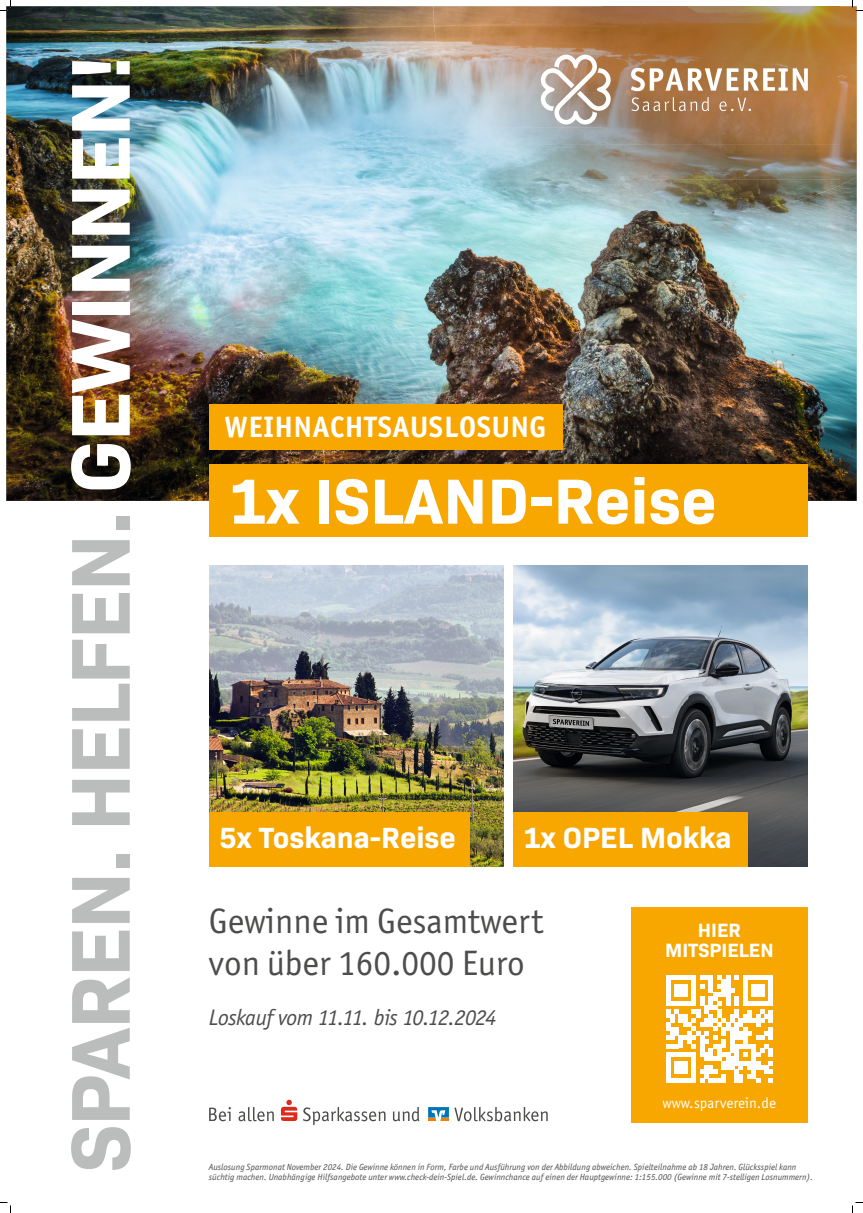
<style>
.page{position:relative;width:863px;height:1213px;background:#fff}
.page>*{position:absolute;margin:0;border:0;box-sizing:border-box;transform-origin:0 0}
.t1{font:700 84.75px "Bio Sans";letter-spacing:-.02em;color:#bbbcbc}
.t2{font:700 64.6px "Bio Sans";color:#fff}
.t3{font:35.35px/42.1px "Officina Sans ITC Pro";color:#4d4d4c}
.t4{font:700 29.65px "Bio Sans";color:#fff}
.t5{font:700 29.65px "Officina Sans ITC Pro";letter-spacing:.025em;color:#fff}
.t6{font:italic 22.5px "Officina Sans ITC Pro";letter-spacing:-.03em;color:#4d4d4c}
.t7{font:700 19.5px/19.3px "Bio Sans";color:#fff;text-align:center}
.t8{font:15px "Officina Sans ITC Pro";color:#fff}
.t9{font:italic 9px/10.8px "Officina Sans ITC Pro";letter-spacing:.005em;color:#4d4d4c}
.s1{color:#fff}
</style>
<div class="page">
<img style="left:6px;top:6px;width:851px;height:495px">
<img style="left:433px;top:6px;width:170px;height:87px">
<img style="left:603px;top:6px;width:237px;height:121px">
<img style="left:840px;top:6px;width:17px;height:179px">
<img style="left:456px;top:93px;width:147px;height:35px">
<img style="left:481px;top:127px;width:359px;height:18px">
<img style="left:499px;top:145px;width:341px;height:17px">
<img style="left:521px;top:162px;width:319px;height:18px">
<img style="left:550px;top:179px;width:290px;height:18px">
<img style="left:592px;top:197px;width:218px;height:17px">
<div style="left:209px;top:465px;width:599px;height:72px;background:#f8a600"></div>
<svg style="left:631px;top:97px;width:78px;height:14px"></svg>
<svg style="left:719px;top:98px;width:32px;height:13px"></svg>
<svg style="left:631px;top:68px;width:107px;height:23px"></svg>
<svg style="left:744px;top:68px;width:64px;height:23px"></svg>
<svg style="left:541px;top:55px;width:70px;height:69px"></svg>
<img style="left:209px;top:565px;width:295px;height:302px">
<img style="left:513px;top:565px;width:295px;height:302px">
<div style="left:209px;top:812px;width:260px;height:55px;background:#f8a600"></div>
<div style="left:513px;top:812px;width:235px;height:55px;background:#f8a600"></div>
<div style="left:209px;top:404px;width:353px;height:46px;background:#f8a600"></div>
<div style="left:632px;top:907px;width:176px;height:215px;background:#f8a600"></div>
<svg style="left:303px;top:1107px;width:82px;height:18px"></svg>
<svg style="left:393px;top:1107px;width:26px;height:14px"></svg>
<svg style="left:209px;top:1107px;width:22px;height:14px"></svg>
<svg style="left:238px;top:1107px;width:36px;height:14px"></svg>
<svg style="left:428px;top:1107px;width:120px;height:14px"></svg>
<svg style="left:281px;top:1100px;width:16px;height:21px"></svg>
<svg style="left:666px;top:975px;width:107px;height:108px"></svg>
<svg style="left:0;top:0;width:11px;height:11px"></svg>
<svg style="left:0;top:1202px;width:11px;height:11px"></svg>
<svg style="left:852px;top:0;width:11px;height:11px"></svg>
<svg style="left:852px;top:1202px;width:11px;height:11px"></svg>
<h1 class="t1" style="left:35px;top:1172px;width:1119px;rotate:-90deg">SPAREN. HELFEN. <span class="s1">GEWINNEN!</span></h1>
<h3 class="t5" style="left:225px;top:409px;width:323px">WEIHNACHTSAUSLOSUNG</h3>
<h2 class="t2" style="left:228px;top:452px;width:490px">1x ISLAND-Reise</h2>
<h3 class="t4" style="left:219px;top:815px;width:238px">5x Toskana-Reise</h3>
<h3 class="t4" style="left:523px;top:815px;width:210px">1x OPEL Mokka</h3>
<h3 class="t3" style="left:209px;top:900px;width:336px">Gewinne im Gesamtwert von über 160.000 Euro</h3>
<h3 class="t6" style="left:209px;top:1004px;width:289px">Loskauf vom 11.11. bis 10.12.2024</h3>
<h3 class="t7" style="left:665px;top:919px;width:110px">HIER<br>MITSPIELEN</h3>
<h3 class="t8" style="left:662px;top:1094px;width:115px">www.sparverein.de</h3>
<p class="t9" style="left:209px;top:1161px;width:606px">Auslosung Sparmonat November 2024. Die Gewinne können in Form, Farbe und Ausführung von der Abbildung abweichen. Spielteilnahme ab 18 Jahren. Glücksspiel kann süchtig machen. Unabhängige Hilfsangebote unter www.check-dein-Spiel.de. Gewinnchance auf einen der Hauptgewinne: 1:155.000 (Gewinne mit 7-stelligen Losnummern).</p>
</div>
